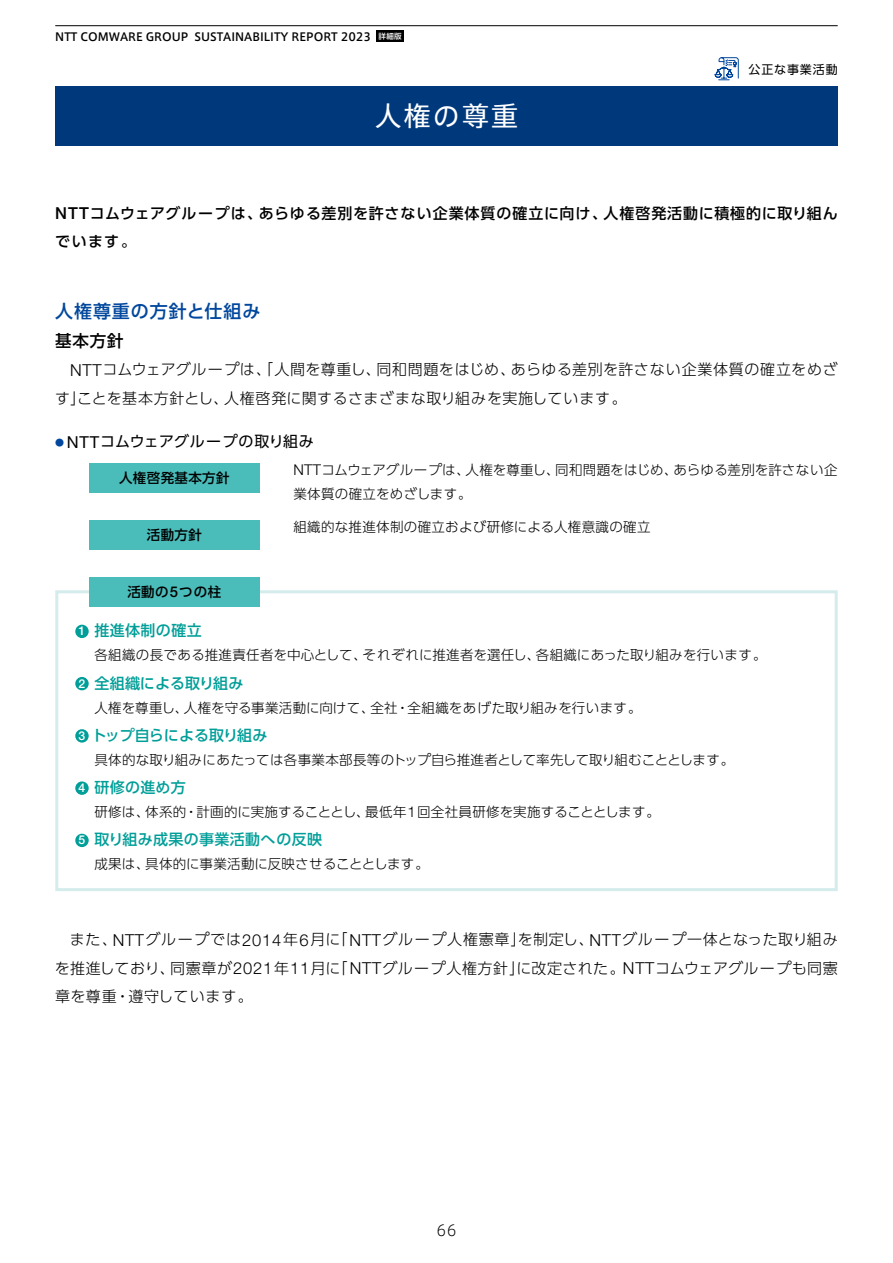
<style>
.page{position:relative;width:893px;height:1263px;background:#fff}
.page>*{position:absolute;margin:0;border:0;box-sizing:border-box;transform-origin:0 0}
.t1{font:27px "Axis Std";letter-spacing:.08em;color:#fff}
.t2{font:500 18px "UD Shin Go Pro";letter-spacing:.05em;color:#00479d}
.t3{font:500 16.5px "UD Shin Go Pro";color:#000}
.t4{font:300 15px/28.5px "UD Shin Go Pro";letter-spacing:.04em;color:#000}
.t5{font:500 15px/28.5px "UD Shin Go Pro";letter-spacing:.065em;color:#000}
.t6{font:500 15px "UD Shin Go Pro";letter-spacing:.02em;color:#009e98}
.t7{font:15px "UD Shin Go Pro";letter-spacing:.01em;color:#000}
.t8{font:500 15px "UD Shin Go Pro";letter-spacing:-.015em;color:#009e98}
.t9{font:300 15px "Axis Std";color:#000}
.t10{font:300 13.5px/24px "UD Shin Go Pro";letter-spacing:.025em;color:#000}
.t11{font:300 13.5px "UD Shin Go Pro";letter-spacing:.005em;color:#000}
.t12{font:500 13.5px "UD Shin Go Pro";letter-spacing:.025em;color:#000}
.t13{font:12px "UD Shin Go Pro";letter-spacing:.075em;color:#000}
.t14{font:500 11.25px "Axis Std";color:#000}
.t15{font:500 7.5px "UD Shin Go Pro";color:#fff}
.s1{font-family:"Helvetica Neue LT Std";font-size:16.5px}
.s2{font-size:9px;color:#00479d}
.s3{font-family:"Helvetica Neue LT Std";font-size:14.85px}
.s4{font-family:"Helvetica Neue LT Std";font-size:12.15px;color:#fff}
</style>
<div class="page">
<div style="left:376px;top:30px;width:28px;height:12px;background:#000"></div>
<svg style="left:714px;top:57px;width:25px;height:24px"></svg>
<div style="left:55px;top:86px;width:783px;height:60px;background:#00387c"></div>
<div style="left:89px;top:463px;width:170px;height:29px;background:#4abcba"></div>
<div style="left:89px;top:520px;width:170px;height:29px;background:#4abcba"></div>
<div style="left:75px;top:625px;width:14px;height:13px;background:#009e98;border-radius:50%"></div>
<div style="left:75px;top:677px;width:14px;height:13px;background:#009e98;border-radius:50%"></div>
<div style="left:75px;top:729px;width:14px;height:14px;background:#009e98;border-radius:50%"></div>
<div style="left:75px;top:781px;width:14px;height:14px;background:#009e98;border-radius:50%"></div>
<div style="left:75px;top:834px;width:14px;height:13px;background:#009e98;border-radius:50%"></div>
<div style="left:55px;top:590px;width:783px;height:301px;border:3px solid #d4eceb"></div>
<div style="left:89px;top:577px;width:170px;height:29px;background:#4abcba"></div>
<hr style="left:55px;top:25px;width:783px;height:1px;background:#000">
<p class="t14" style="left:55px;top:28px;width:317px">NTT COMWARE GROUP SUSTAINABILITY REPORT 2023</p>
<p class="t15" style="left:378px;top:30px;width:25px">詳細版</p>
<h1 class="t1" style="left:375px;top:96px;width:145px">人権の尊重</h1>
<p class="t13" style="left:748px;top:60px;width:91px">公正な事業活動</p>
<p class="t5" style="left:55px;top:199px;width:784px"><span class="s1">NTT</span>コムウェアグループは、あらゆる差別を許さない企業体質の確立に向け、人権啓発活動に積極的に取り組んでいます。</p>
<h2 class="t2" style="left:55px;top:297px;width:207px">人権尊重の方針と仕組み</h2>
<p class="t3" style="left:55px;top:327px;width:70px">基本方針</p>
<p class="t4" style="left:55px;top:355px;width:784px;text-indent:15px"><span class="s1">NTT</span>コムウェアグループは、「人間を尊重し、同和問題をはじめ、あらゆる差別を許さない企業体質の確立をめざす」ことを基本方針とし、人権啓発に関するさまざまな取り組みを実施しています。</p>
<p class="t7" style="left:55px;top:429px;width:260px"><span class="s2">●</span> <span class="s1">NTT</span>コムウェアグループの取り組み</p>
<p class="t12" style="left:119px;top:467px;width:112px">人権啓発基本方針</p>
<p class="t10" style="left:293px;top:457px;width:546px"><span class="s3">NTT</span>コムウェアグループは、人権を尊重し、同和問題をはじめ、あらゆる差別を許さない企業体質の確立をめざします。</p>
<p class="t10" style="left:293px;top:514px;width:359px">組織的な推進体制の確立および研修による人権意識の確立</p>
<p class="t12" style="left:147px;top:524px;width:57px">活動方針</p>
<p class="t12" style="left:127px;top:581px;width:95px">活動の<span class="s3">5</span>つの柱</p>
<p class="t6" style="left:79px;top:618px;width:125px"><span class="s4">1</span> 推進体制の確立</p>
<p class="t10" style="left:94px;top:643px;width:674px">各組織の長である推進責任者を中心として、それぞれに推進者を選任し、各組織にあった取り組みを行います。</p>
<p class="t6" style="left:79px;top:671px;width:166px"><span class="s4">2</span> 全組織による取り組み</p>
<p class="t10" style="left:94px;top:695px;width:549px">人権を尊重し、人権を守る事業活動に向けて、全社・全組織をあげた取り組みを行います。</p>
<p class="t8" style="left:79px;top:723px;width:190px"><span class="s4">3</span> トップ自らによる取り組み</p>
<p class="t11" style="left:94px;top:749px;width:641px">具体的な取り組みにあたっては各事業本部長等のトップ自ら推進者として率先して取り組むこととします。</p>
<p class="t6" style="left:79px;top:775px;width:109px"><span class="s4">4</span> 研修の進め方</p>
<p class="t10" style="left:94px;top:799px;width:567px">研修は、体系的・計画的に実施することとし、最低年<span class="s3">1</span>回全社員研修を実施することとします。</p>
<p class="t6" style="left:79px;top:827px;width:245px"><span class="s4">5</span> 取り組み成果の事業活動への反映</p>
<p class="t11" style="left:94px;top:853px;width:336px">成果は、具体的に事業活動に反映させることとします。</p>
<p class="t4" style="left:55px;top:925px;width:784px;text-align:justify;text-indent:15px">また、<span class="s1">NTT</span>グループでは<span class="s1">2014</span>年<span class="s1">6</span>月に「<span class="s1">NTT</span>グループ人権憲章」を制定し、<span class="s1">NTT</span>グループ一体となった取り組みを推進しており、同憲章が<span class="s1">2021</span>年<span class="s1">11</span>月に「<span class="s1">NTT</span>グループ人権方針」に改定された。<span class="s1">NTT</span>コムウェアグループも同憲章を尊重・遵守しています。</p>
<p class="t9" style="left:436px;top:1219px;width:22px">66</p>
</div>
